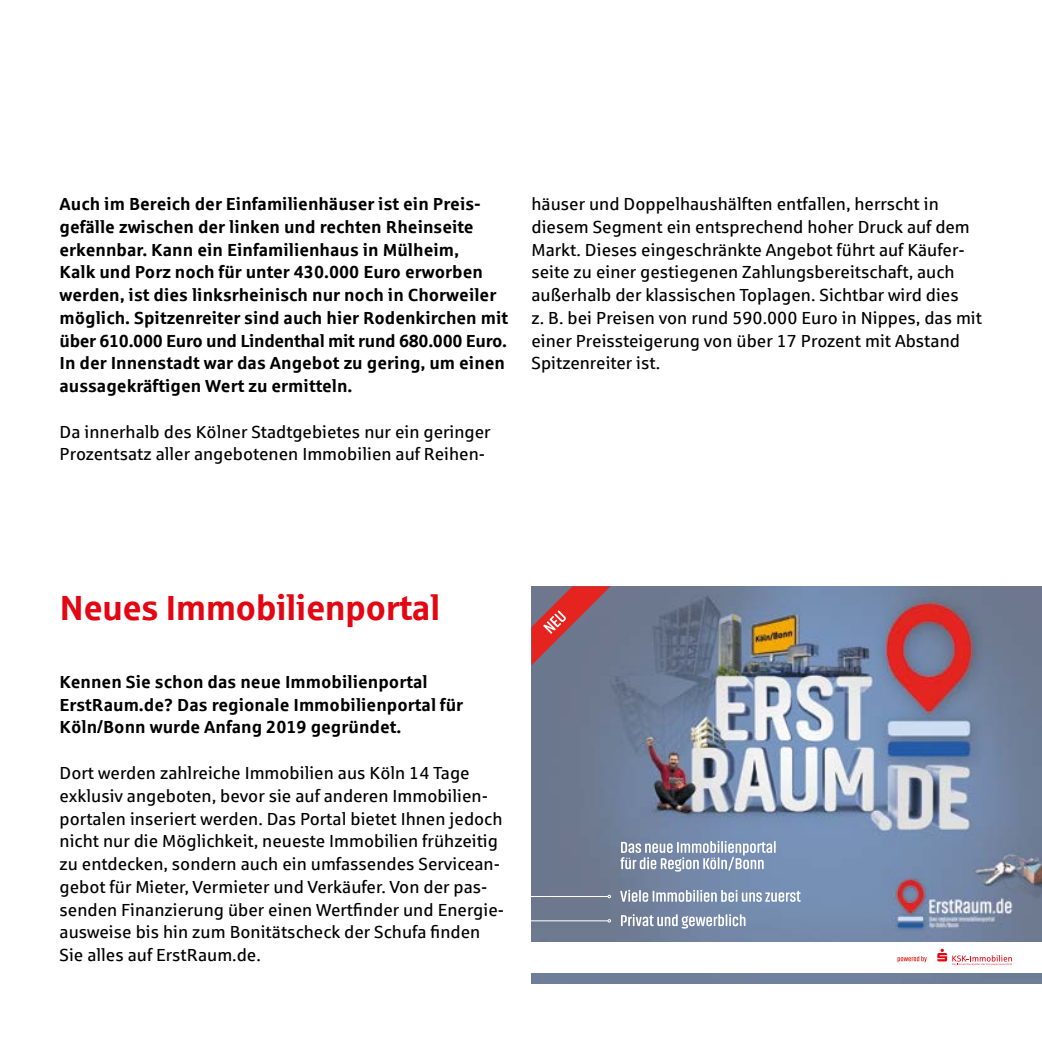
<style>
.page{position:relative;width:1042px;height:1042px;background:#fff}
.page>*{position:absolute;margin:0;border:0;box-sizing:border-box;transform-origin:0 0}
.t1{font:700 35px "Sparkasse Rg";letter-spacing:-.02em;color:#e30613}
.t2{font:17.5px/22.8px "Sparkasse Rg";color:#000}
.t3{font:700 17.5px/22.8px "Sparkasse Rg";color:#000}
</style>
<div class="page">
<img style="left:531px;top:586px;width:511px;height:397px">
<svg style="left:531px;top:586px;width:79px;height:79px;background:#995c69"></svg>
<svg style="left:620px;top:890px;width:181px;height:12px"></svg>
<svg style="left:620px;top:841px;width:155px;height:30px"></svg>
<hr style="left:531px;top:896px;width:77px;height:1px;background:#fff">
<svg style="left:621px;top:914px;width:124px;height:14px"></svg>
<hr style="left:531px;top:920px;width:77px;height:1px;background:#fff">
<svg style="left:607px;top:919px;width:4px;height:3px"></svg>
<div style="left:531px;top:942px;width:511px;height:30px;background:#fff"></div>
<svg style="left:937px;top:948px;width:75px;height:17px"></svg>
<svg style="left:897px;top:956px;width:30px;height:6px"></svg>
<p class="t3" style="left:60px;top:192px;width:450px">Auch im Bereich der Einfamilienhäuser ist ein Preis&shy;gefälle zwischen der linken und rechten Rheinseite erkennbar. Kann ein Einfamilienhaus in Mülheim,<br>Kalk und Porz noch für unter 430.000 Euro erworben werden, ist dies linksrheinisch nur noch in Chorweiler möglich. Spitzenreiter sind auch hier Rodenkirchen mit über 610.000 Euro und Lindenthal mit rund 680.000 Euro.<br>In der Innenstadt war das Angebot zu gering, um einen aussagekräftigen Wert zu ermitteln.</p>
<p class="t2" style="left:60px;top:420px;width:433px">Da innerhalb des Kölner Stadtgebietes nur ein geringer<br>Prozentsatz aller angebotenen Immobilien auf Reihen-</p>
<p class="t2" style="left:531px;top:192px;width:452px">häuser und Doppelhaushälften entfallen, herrscht in diesem Segment ein entsprechend hoher Druck auf dem Markt. Dieses eingeschränkte Angebot führt auf Käufer&shy;seite zu einer gestiegenen Zahlungsbereitschaft, auch außerhalb der klassischen Toplagen. Sichtbar wird dies<br>z. B. bei Preisen von rund 590.000 Euro in Nippes, das mit einer Preissteigerung von über 17 Prozent mit Abstand Spitzenreiter ist.</p>
<h1 class="t1" style="left:60px;top:585px;width:382px">Neues Immobilienportal</h1>
<p class="t3" style="left:60px;top:670px;width:405px">Kennen Sie schon das neue Immobilienportal<br>ErstRaum.de? Das regionale Immobilienportal für<br>Köln/Bonn wurde Anfang 2019 gegründet.</p>
<p class="t2" style="left:60px;top:761px;width:446px">Dort werden zahlreiche Immobilien aus Köln 14 Tage exklusiv angeboten, bevor sie auf anderen Immobilien&shy;portalen inseriert werden. Das Portal bietet Ihnen jedoch nicht nur die Möglichkeit, neueste Immobilien frühzeitig zu entdecken, sondern auch ein umfassendes Servicean&shy;gebot für Mieter, Vermieter und Verkäufer. Von der pas&shy;senden Finanzierung über einen Wertfinder und Energie&shy;ausweise bis hin zum Bonitätscheck der Schufa finden Sie alles auf ErstRaum.de.</p>
</div>
